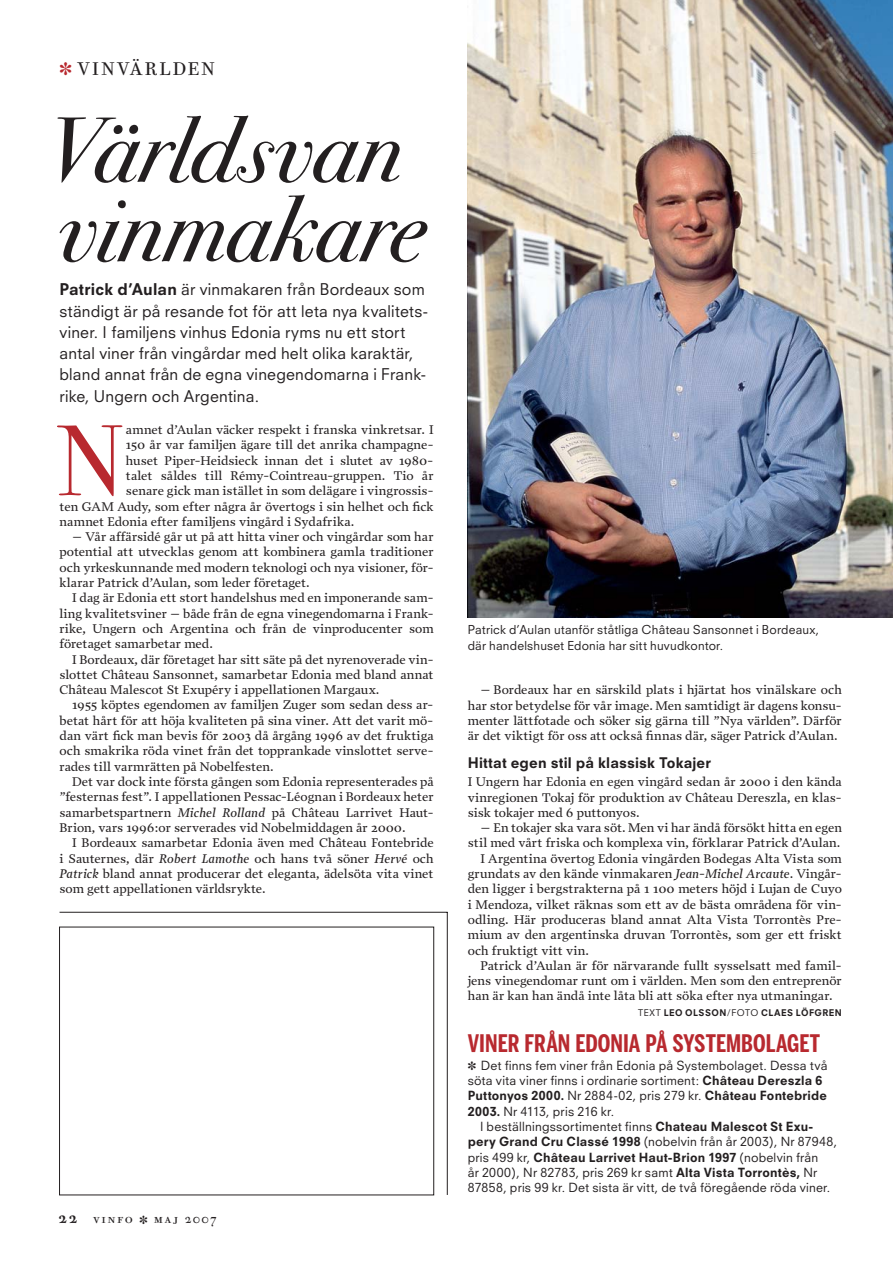
<style>
.page{position:relative;width:893px;height:1263px;background:#fff}
.page>*{position:absolute;margin:0;border:0;box-sizing:border-box;transform-origin:0 0}
.t1{font:100.65px "Bodoni Sev ITC";color:#b8292f}
.t2{font:italic 93px/79.5px "Bodoni Sev ITC";letter-spacing:-.005em;color:#231f20}
.t3{font:700 24px "Benton Sans Comp";color:#b8292f}
.t4{font:18.3px "Bodoni Twe ITC";letter-spacing:.125em;color:#231f20}
.t5{font:15.75px/21.3px "Neuzeit S";letter-spacing:.01em;color:#231f20}
.t6{font:800 14.25px "Neuzeit S";letter-spacing:.01em;color:#231f20}
.t7{font:13.5px "Bodoni Old Face BE Regular SC";letter-spacing:.125em;color:#231f20}
.t8{font:12.75px/15.3px "Prensa";letter-spacing:-.005em;color:#231f20;text-align:justify}
.t9{font:12.3px/15.3px "Neuzeit S";letter-spacing:.015em;color:#231f20}
.t10{font:12px/15.3px "Neuzeit S";letter-spacing:.015em;color:#231f20}
.t11{font:800 9px "Neuzeit S";letter-spacing:.05em;color:#231f20}
.s1{color:#b8292f}
.s2{font-weight:800}
.s3{font-style:italic}
.s4{font-family:"Bodoni Old Face BE Medium SC";font-size:16.5px}
.s5{font-weight:400}
</style>
<div class="page">
<svg style="left:59px;top:911px;width:389px;height:285px"></svg>
<img style="left:468px;top:0;width:425px;height:617px">
<h3 class="t4" style="left:60px;top:62px;width:157px"><span class="s1">✽</span> VINVÄRLDEN</h3>
<h2 class="t2" style="left:45px;top:125px;width:381px">Världsvan vinmakare</h2>
<p class="t5" style="left:60px;top:280px;width:370px"><span class="s2">Patrick d’Aulan</span> är vinmakaren från Bordeaux som ständigt är på resande fot för att leta nya kvalitets&shy;viner. I familjens vinhus Edonia ryms nu ett stort antal viner från vingårdar med helt olika karaktär, bland annat från de egna vinegendomarna i Frank&shy;rike, Ungern och Argentina.</p>
<h1 class="t1" style="left:58px;top:424px;width:68px">N</h1>
<p class="t8" style="left:126px;top:423px;width:309px">amnet d’Aulan väcker respekt i franska vinkretsar. I</p>
<p class="t8" style="left:126px;top:438px;width:309px">150 år var familjen ägare till det anrika champagne-</p>
<p class="t8" style="left:126px;top:454px;width:309px">huset Piper-Heidsieck innan det i slutet av 1980-</p>
<p class="t8" style="left:126px;top:469px;width:309px">talet såldes till Rémy-Cointreau-gruppen. Tio år</p>
<p class="t8" style="left:126px;top:484px;width:309px">senare gick man istället in som delägare i vingrossis-</p>
<p class="t8" style="left:60px;top:499px;width:376px">ten GAM Audy, som efter några år övertogs i sin helhet och fick</p>
<p class="t8" style="left:60px;top:515px;width:296px">namnet Edonia efter familjens vingård i Sydafrika.</p>
<p class="t8" style="left:60px;top:530px;width:376px;text-indent:13px">– Vår affärsidé går ut på att hitta viner och vingårdar som har potential att utvecklas genom att kombinera gamla traditioner och yrkeskunnande med modern teknologi och nya visioner, för&shy;klarar Patrick d’Aulan, som leder företaget.</p>
<p class="t8" style="left:60px;top:591px;width:376px;text-indent:13px">I dag är Edonia ett stort handelshus med en imponerande sam&shy;ling kvalitetsviner – både från de egna vinegendomarna i Frank&shy;rike, Ungern och Argentina och från de vinproducenter som företaget samarbetar med.</p>
<p class="t8" style="left:60px;top:652px;width:376px;text-indent:13px">I Bordeaux, där företaget har sitt säte på det nyrenoverade vin&shy;slottet Château Sansonnet, samarbetar Edonia med bland annat Château Malescot St Exupéry i appellationen Margaux.</p>
<p class="t8" style="left:60px;top:698px;width:376px;text-indent:13px">1955 köptes egendomen av familjen Zuger som sedan dess ar&shy;betat hårt för att höja kvaliteten på sina viner. Att det varit mö&shy;dan värt fick man bevis för 2003 då årgång 1996 av det fruktiga och smakrika röda vinet från det topprankade vinslottet serve&shy;rades till varmrätten på Nobelfesten.</p>
<p class="t8" style="left:60px;top:775px;width:376px;text-indent:13px">Det var dock inte första gången som Edonia representerades på ”festernas fest”. I appellationen Pessac-Léognan i Bordeaux heter samarbetspartnern <span class="s3">Michel Rolland</span> på Château Larrivet Haut-Brion, vars 1996:or serverades vid Nobelmiddagen år 2000.</p>
<p class="t8" style="left:60px;top:836px;width:376px;text-indent:13px">I Bordeaux samarbetar Edonia även med Château Fontebride i Sauternes, där <span class="s3">Robert Lamothe</span> och hans två söner <span class="s3">Hervé</span> och <span class="s3">Patrick</span> bland annat producerar det eleganta, ädelsöta vita vinet som gett appellationen världsrykte.</p>
<p class="t7" style="left:59px;top:1213px;width:160px"><span class="s4">22</span> vinfo ✽ maj 2007</p>
<p class="t10" style="left:468px;top:624px;width:353px">Patrick d’Aulan utanför ståtliga Château Sansonnet i Bordeaux, där handelshuset Edonia har sitt huvudkontor.</p>
<p class="t8" style="left:468px;top:683px;width:376px;text-indent:13px">– Bordeaux har en särskild plats i hjärtat hos vinälskare och har stor betydelse för vår image. Men samtidigt är dagens konsu&shy;menter lättfotade och söker sig gärna till ”Nya världen”. Därför är det viktigt för oss att också finnas där, säger Patrick d’Aulan.</p>
<p class="t6" style="left:468px;top:757px;width:245px">Hittat egen stil på klassisk Tokajer</p>
<p class="t8" style="left:468px;top:775px;width:376px">I Ungern har Edonia en egen vingård sedan år 2000 i den kända vinregionen Tokaj för produktion av Château Dereszla, en klas&shy;sisk tokajer med 6 puttonyos.</p>
<p class="t8" style="left:480px;top:821px;width:363px">– En tokajer ska vara söt. Men vi har ändå försökt hitta en egen</p>
<p class="t8" style="left:468px;top:836px;width:374px">stil med vårt friska och komplexa vin, förklarar Patrick d’Aulan.</p>
<p class="t8" style="left:480px;top:852px;width:363px">I Argentina övertog Edonia vingården Bodegas Alta Vista som</p>
<p class="t8" style="left:468px;top:867px;width:376px">grundats av den kände vinmakaren <span class="s3">Jean-Michel Arcaute</span>. Vingår-</p>
<p class="t8" style="left:468px;top:882px;width:376px">den ligger i bergstrakterna på 1 100 meters höjd i Lujan de Cuyo</p>
<p class="t8" style="left:468px;top:897px;width:376px">i Mendoza, vilket räknas som ett av de bästa områdena för vin-</p>
<p class="t8" style="left:468px;top:913px;width:376px">odling. Här produceras bland annat Alta Vista Torrontès Pre-</p>
<p class="t8" style="left:468px;top:928px;width:376px">mium av den argentinska druvan Torrontès, som ger ett friskt</p>
<p class="t8" style="left:468px;top:943px;width:123px">och fruktigt vitt vin.</p>
<p class="t8" style="left:480px;top:959px;width:363px">Patrick d’Aulan är för närvarande fullt sysselsatt med famil-</p>
<p class="t8" style="left:468px;top:974px;width:376px">jens vinegendomar runt om i världen. Men som den entreprenör</p>
<p class="t8" style="left:468px;top:989px;width:366px">han är kan han ändå inte låta bli att söka efter nya utmaningar.</p>
<p class="t11" style="left:638px;top:1009px;width:205px"><span class="s5">TEXT</span> LEO OLSSON<span class="s5">/FOTO</span> CLAES LÖFGREN</p>
<h3 class="t3" style="left:468px;top:1034px;width:354px">VINER FRÅN EDONIA PÅ SYSTEMBOLAGET</h3>
<p class="t9" style="left:468px;top:1059px;width:361px">✽ Det finns fem viner från Edonia på Systembolaget. Dessa två söta vita viner finns i ordinarie sortiment: <span class="s2">Château Dereszla 6<br>Puttonyos 2000.</span> Nr 2884-02, pris 279 kr. <span class="s2">Château Fontebride 2003.</span> Nr 4113, pris 216 kr.</p>
<p class="t9" style="left:468px;top:1120px;width:371px;text-indent:12px">I beställningssortimentet finns <span class="s2">Chateau Malescot St Exu&shy;pery Grand Cru Classé 1998</span> (nobelvin från år 2003), Nr 87948, pris 499 kr, <span class="s2">Château Larrivet Haut-Brion 1997</span> (nobelvin från<br>år 2000), Nr 82783, pris 269 kr samt <span class="s2">Alta Vista Torrontès,</span> Nr 87858, pris 99 kr. Det sista är vitt, de två föregående röda viner.</p>
</div>
